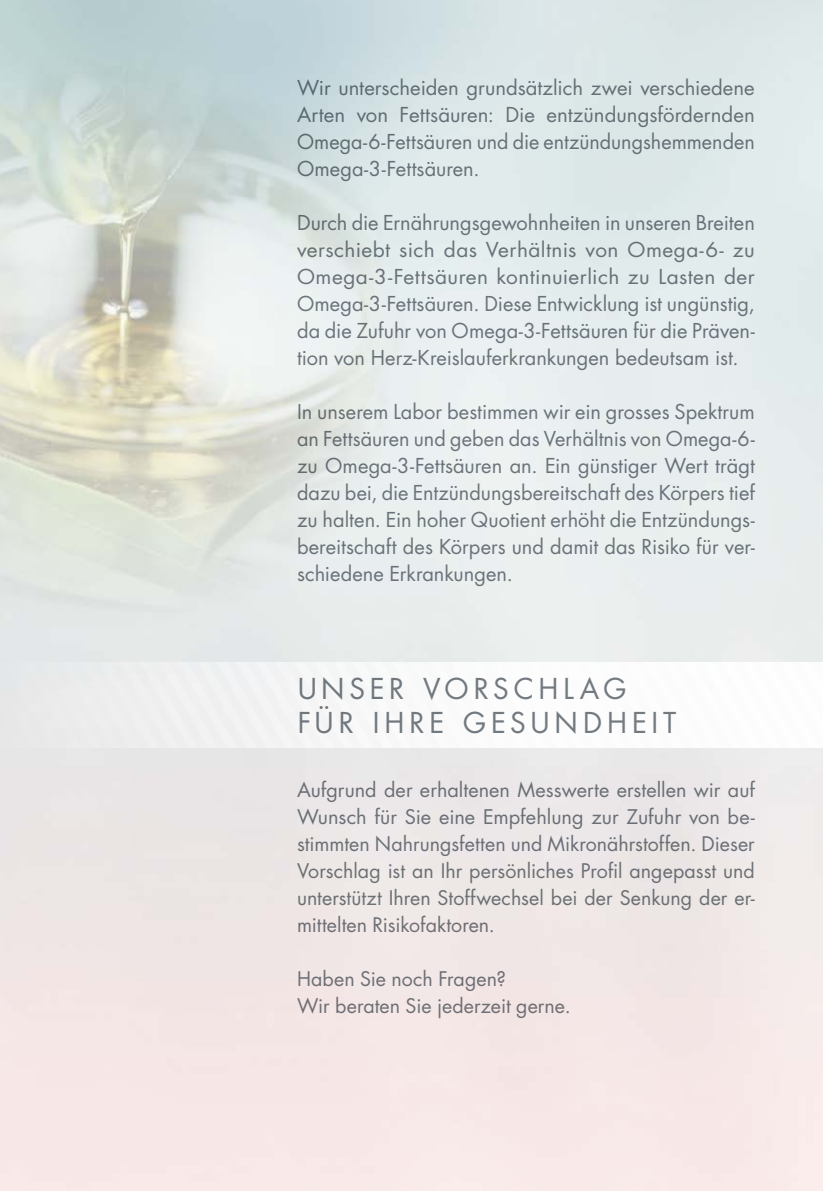
<style>
.page{position:relative;width:823px;height:1191px;background:#fff}
.page>*{position:absolute;margin:0;border:0;box-sizing:border-box;transform-origin:0 0}
.t1{font:28px/34px "Futura Std";letter-spacing:.17em;color:#747b82}
.t2{font:20px/27px "Futura Std";color:#747b82;text-align:justify}
.t3{font:19.6px/27px "Futura Std";letter-spacing:.005em;color:#747b82;text-align:justify}
</style>
<div class="page">
<svg style="left:822px;top:234px;width:1px;height:170px"></svg>
<svg style="left:0;top:662px;width:822px;height:85px"></svg>
<p class="t2" style="left:297px;top:74px;width:459px">Wir unterscheiden grundsätzlich zwei verschiedene Arten von Fettsäuren: Die entzündungsfördernden Omega-6-Fettsäuren und die entzündungshemmenden Omega-3-Fettsäuren.</p>
<p class="t2" style="left:297px;top:209px;width:459px">Durch die Ernährungsgewohnheiten in unseren Breiten verschiebt sich das Verhältnis von Omega-6- zu Omega-3-Fettsäuren kontinuierlich zu Lasten der Omega-3-Fettsäuren. Diese Entwicklung ist ungünstig, da die Zufuhr von Omega-3-Fettsäuren für die Präven&shy;tion von Herz-Kreislauferkrankungen bedeutsam ist.</p>
<p class="t2" style="left:297px;top:398px;width:459px">In unserem Labor bestimmen wir ein grosses Spektrum an Fettsäuren und geben das Verhältnis von Omega-6- zu Omega-3-Fettsäuren an. Ein günstiger Wert trägt dazu bei, die Entzündungsbereitschaft des Körpers tief zu halten. Ein hoher Quotient erhöht die Entzündungs&shy;bereitschaft des Körpers und damit das Risiko für ver&shy;schiedene Erkrankungen.</p>
<h1 class="t1" style="left:297px;top:672px;width:380px">UNSER VORSCHLAG<br>FÜR IHRE GESUNDHEIT</h1>
<p class="t3" style="left:297px;top:777px;width:459px">Aufgrund der erhaltenen Messwerte erstellen wir auf Wunsch für Sie eine Empfehlung zur Zufuhr von be&shy;stimmten Nahrungsfetten und Mikronährstoffen. Dieser Vorschlag ist an Ihr persönliches Profil angepasst und unterstützt Ihren Stoffwechsel bei der Senkung der er&shy;mittelten Risikofaktoren.</p>
<p class="t3" style="left:297px;top:966px;width:275px">Haben Sie noch Fragen?<br>Wir beraten Sie jederzeit gerne.</p>
</div>
